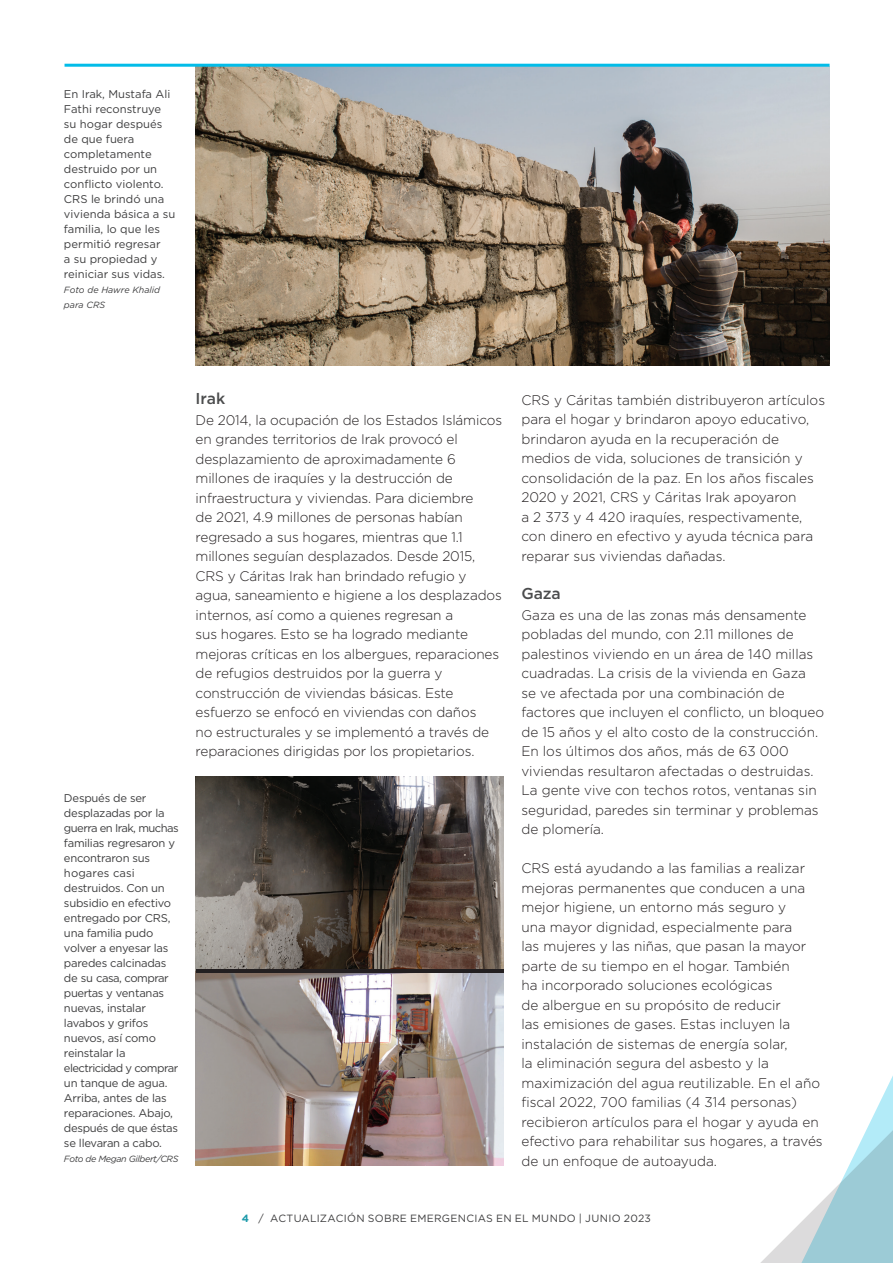
<style>
.page{position:relative;width:893px;height:1263px;background:#fff}
.page>*{position:absolute;margin:0;border:0;box-sizing:border-box;transform-origin:0 0}
.t1{font:500 15.75px "Gotham";letter-spacing:-.005em;color:#4b4c4d}
.t2{font:300 13.8px/19.5px "Gotham";color:#231f20}
.t3{font:11.25px/15px "Gotham";letter-spacing:-.02em;color:#3e3e3f}
.t4{font:11.25px/15px "Gotham";color:#3e3e3f}
.t5{font:10.5px "Gotham";letter-spacing:.025em;color:#3e3e3f}
.t6{font:italic 9px/15px "Gotham";color:#3e3e3f}
.t7{font:italic 9px "Gotham";letter-spacing:-.04em;color:#3e3e3f}
.s1{font-weight:700;color:#1d9aaa}
</style>
<div class="page">
<svg style="left:760px;top:1076px;width:133px;height:187px"></svg>
<img style="left:196px;top:776px;width:307px;height:389px">
<img style="left:195px;top:67px;width:635px;height:298px">
<hr style="left:196px;top:969px;width:307px;height:4px;background:#231f20">
<hr style="left:65px;top:64px;width:765px;height:3px;background:#02bce8">
<p class="t4" style="left:64px;top:86px;width:113px">En Irak, Mustafa Ali<br>Fathi reconstruye su hogar después de que fuera completamente destruido por un conflicto violento.<br>CRS le brindó una vivienda básica a su familia, lo que les permitió regresar<br>a su propiedad y reiniciar sus vidas.</p>
<p class="t6" style="left:64px;top:282px;width:98px">Foto de Hawre Khalid para CRS</p>
<p class="t3" style="left:64px;top:790px;width:116px">Después de ser desplazadas por la guerra en Irak, muchas familias regresaron y encontraron sus hogares casi destruidos. Con un subsidio en efectivo entregado por CRS, una familia pudo volver a enyesar las paredes calcinadas de su casa, comprar puertas y ventanas nuevas, instalar lavabos y grifos nuevos, así como reinstalar la electricidad y comprar un tanque de agua.<br>Arriba, antes de las reparaciones. Abajo, después de que éstas se llevaran a cabo.</p>
<p class="t7" style="left:64px;top:1153px;width:116px">Foto de Megan Gilbert/CRS</p>
<p class="t1" style="left:196px;top:388px;width:31px">Irak</p>
<p class="t2" style="left:196px;top:409px;width:308px">De 2014, la ocupación de los Estados Islámicos en grandes territorios de Irak provocó el desplazamiento de aproximadamente 6 millones de iraquíes y la destrucción de infraestructura y viviendas. Para diciembre<br>de 2021, 4.9 millones de personas habían regresado a sus hogares, mientras que 1.1 millones seguían desplazados. Desde 2015, CRS y Cáritas Irak han brindado refugio y agua, saneamiento e higiene a los desplazados internos, así como a quienes regresan a<br>sus hogares. Esto se ha logrado mediante mejoras críticas en los albergues, reparaciones de refugios destruidos por la guerra y construcción de viviendas básicas. Este esfuerzo se enfocó en viviendas con daños<br>no estructurales y se implementó a través de reparaciones dirigidas por los propietarios.</p>
<p class="t2" style="left:521px;top:390px;width:305px">CRS y Cáritas también distribuyeron artículos para el hogar y brindaron apoyo educativo, brindaron ayuda en la recuperación de medios de vida, soluciones de transición y consolidación de la paz. En los años fiscales 2020 y 2021, CRS y Cáritas Irak apoyaron<br>a 2 373 y 4 420 iraquíes, respectivamente, con dinero en efectivo y ayuda técnica para reparar sus viviendas dañadas.</p>
<p class="t1" style="left:521px;top:583px;width:41px">Gaza</p>
<p class="t2" style="left:521px;top:604px;width:304px">Gaza es una de las zonas más densamente pobladas del mundo, con 2.11 millones de palestinos viviendo en un área de 140 millas cuadradas. La crisis de la vivienda en Gaza se ve afectada por una combinación de factores que incluyen el conflicto, un bloqueo de 15 años y el alto costo de la construcción.<br>En los últimos dos años, más de 63 000 viviendas resultaron afectadas o destruidas.<br>La gente vive con techos rotos, ventanas sin seguridad, paredes sin terminar y problemas de plomería.</p>
<p class="t2" style="left:521px;top:858px;width:303px">CRS está ayudando a las familias a realizar mejoras permanentes que conducen a una mejor higiene, un entorno más seguro y<br>una mayor dignidad, especialmente para<br>las mujeres y las niñas, que pasan la mayor parte de su tiempo en el hogar. También<br>ha incorporado soluciones ecológicas<br>de albergue en su propósito de reducir<br>las emisiones de gases. Estas incluyen la instalación de sistemas de energía solar,<br>la eliminación segura del asbesto y la maximización del agua reutilizable. En el año fiscal 2022, 700 familias (4 314 personas) recibieron artículos para el hogar y ayuda en efectivo para rehabilitar sus hogares, a través de un enfoque de autoayuda.</p>
<p class="t5" style="left:242px;top:1212px;width:411px"><span class="s1">4</span> / ACTUALIZACIÓN SOBRE EMERGENCIAS EN EL MUNDO | JUNIO 2023</p>
</div>
